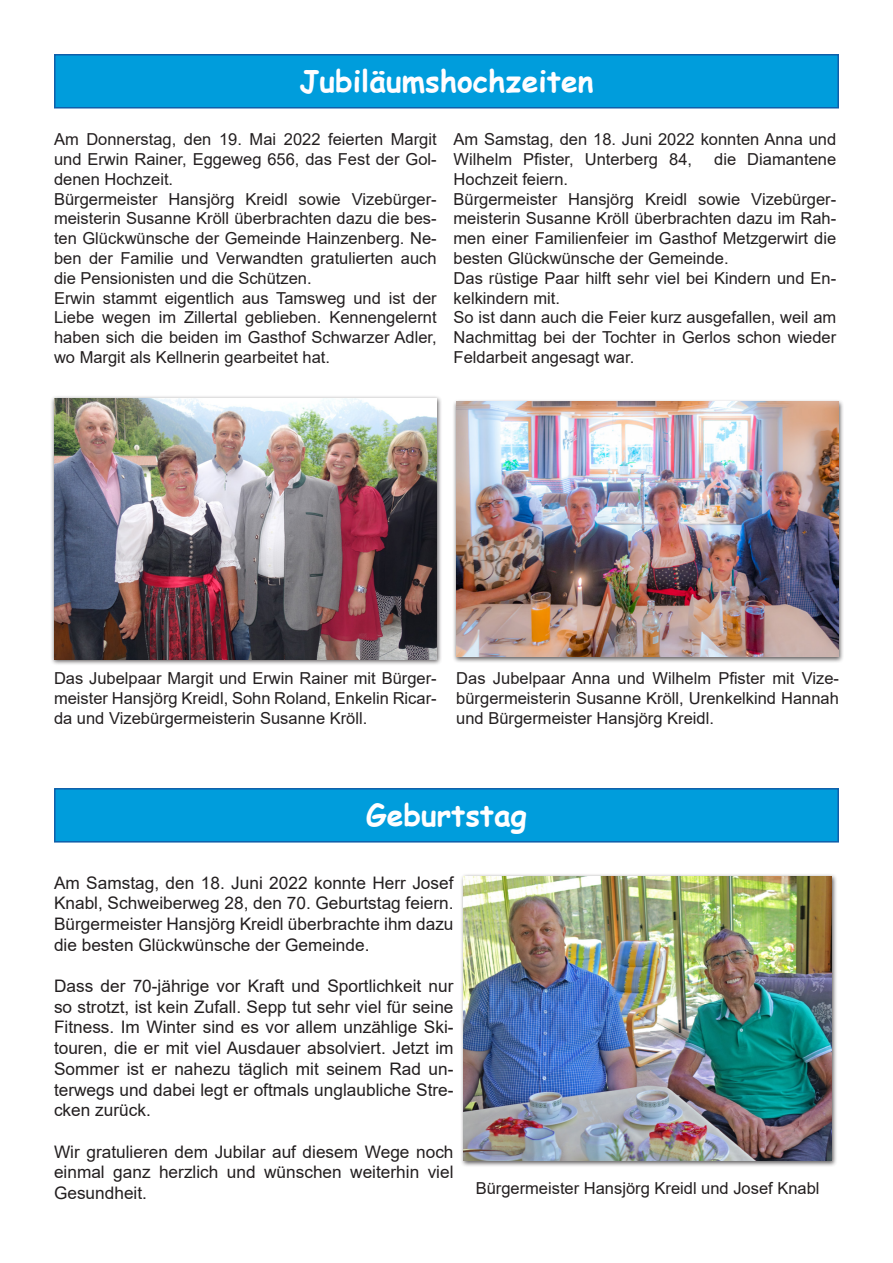
<style>
.page{position:relative;width:893px;height:1263px;background:#fff}
.page>*{position:absolute;margin:0;border:0;box-sizing:border-box;transform-origin:0 0}
.t1{font:700 30px "Comic Sans MS";color:#fffdff}
.t2{font:700 30px "Comic Sans MS";color:#fffeff}
.t3{font:17.25px/20.7px "Arial";color:#231f20;text-align:justify}
.t4{font:16.5px/19.8px "Arial";color:#231f20;text-align:justify}
</style>
<div class="page">
<div style="left:55px;top:789px;width:783px;height:53px;background:#009ddc"></div>
<div style="left:54px;top:788px;width:785px;height:54px;border:2px solid #105faa"></div>
<div style="left:460px;top:873px;width:377px;height:294px;background:#231f20;opacity:.73"></div>
<img style="left:463px;top:876px;width:369px;height:285px">
<div style="left:55px;top:55px;width:783px;height:53px;background:#009ddc"></div>
<div style="left:54px;top:54px;width:785px;height:54px;border:2px solid #105faa"></div>
<div style="left:50px;top:395px;width:392px;height:270px;background:#231f20;opacity:.73"></div>
<img style="left:54px;top:398px;width:383px;height:261px">
<div style="left:453px;top:399px;width:392px;height:264px;background:#231f20;opacity:.73"></div>
<img style="left:456px;top:402px;width:383px;height:255px">
<p class="t1" style="left:299px;top:59px;width:295px">Jubiläumshochzeiten</p>
<p class="t4" style="left:54px;top:129px;width:384px">Am Donnerstag, den 19. Mai 2022 feierten Margit und Erwin Rainer, Eggeweg 656, das Fest der Gol&shy;denen Hochzeit.</p>
<p class="t4" style="left:54px;top:189px;width:384px">Bürgermeister Hansjörg Kreidl sowie Vizebürger&shy;meisterin Susanne Kröll überbrachten dazu die bes&shy;ten Glückwünsche der Gemeinde Hainzenberg. Ne&shy;ben der Familie und Verwandten gratulierten auch die Pensionisten und die Schützen.</p>
<p class="t4" style="left:54px;top:288px;width:384px">Erwin stammt eigentlich aus Tamsweg und ist der Liebe wegen im Zillertal geblieben. Kennengelernt haben sich die beiden im Gasthof Schwarzer Adler, wo Margit als Kellnerin gearbeitet hat.</p>
<p class="t4" style="left:454px;top:129px;width:384px">Am Samstag, den 18. Juni 2022 konnten Anna und<br>Wilhelm Pfister, Unterberg 84,</p>
<p class="t4" style="left:714px;top:149px;width:124px">die Diamantene</p>
<p class="t4" style="left:454px;top:169px;width:116px">Hochzeit feiern.</p>
<p class="t4" style="left:454px;top:189px;width:384px">Bürgermeister Hansjörg Kreidl sowie Vizebürger&shy;meisterin Susanne Kröll überbrachten dazu im Rah&shy;men einer Familienfeier im Gasthof Metzgerwirt die besten Glückwünsche der Gemeinde.</p>
<p class="t4" style="left:454px;top:268px;width:384px">Das rüstige Paar hilft sehr viel bei Kindern und En&shy;kelkindern mit.</p>
<p class="t4" style="left:454px;top:308px;width:384px">So ist dann auch die Feier kurz ausgefallen, weil am Nachmittag bei der Tochter in Gerlos schon wieder Feldarbeit angesagt war.</p>
<p class="t4" style="left:54px;top:668px;width:384px">Das Jubelpaar Margit und Erwin Rainer mit Bürger&shy;meister Hansjörg Kreidl, Sohn Roland, Enkelin Ricar&shy;da und Vizebürgermeisterin Susanne Kröll.</p>
<p class="t4" style="left:456px;top:668px;width:384px">Das Jubelpaar Anna und Wilhelm Pfister mit Vize&shy;bürgermeisterin Susanne Kröll, Urenkelkind Hannah und Bürgermeister Hansjörg Kreidl.</p>
<p class="t2" style="left:366px;top:793px;width:162px">Geburtstag</p>
<p class="t3" style="left:54px;top:872px;width:401px">Am Samstag, den 18. Juni 2022 konnte Herr Josef Knabl, Schweiberweg 28, den 70. Geburtstag feiern.<br>Bürgermeister Hansjörg Kreidl überbrachte ihm dazu die besten Glückwünsche der Gemeinde.</p>
<p class="t3" style="left:54px;top:975px;width:401px">Dass der 70-jährige vor Kraft und Sportlichkeit nur so strotzt, ist kein Zufall. Sepp tut sehr viel für seine Fitness. Im Winter sind es vor allem unzählige Ski&shy;touren, die er mit viel Ausdauer absolviert. Jetzt im Sommer ist er nahezu täglich mit seinem Rad un&shy;terwegs und dabei legt er oftmals unglaubliche Stre&shy;cken zurück.</p>
<p class="t3" style="left:54px;top:1141px;width:401px">Wir gratulieren dem Jubilar auf diesem Wege noch einmal ganz herzlich und wünschen weiterhin viel Gesundheit.</p>
<p class="t4" style="left:476px;top:1178px;width:345px">Bürgermeister Hansjörg Kreidl und Josef Knabl</p>
</div>
